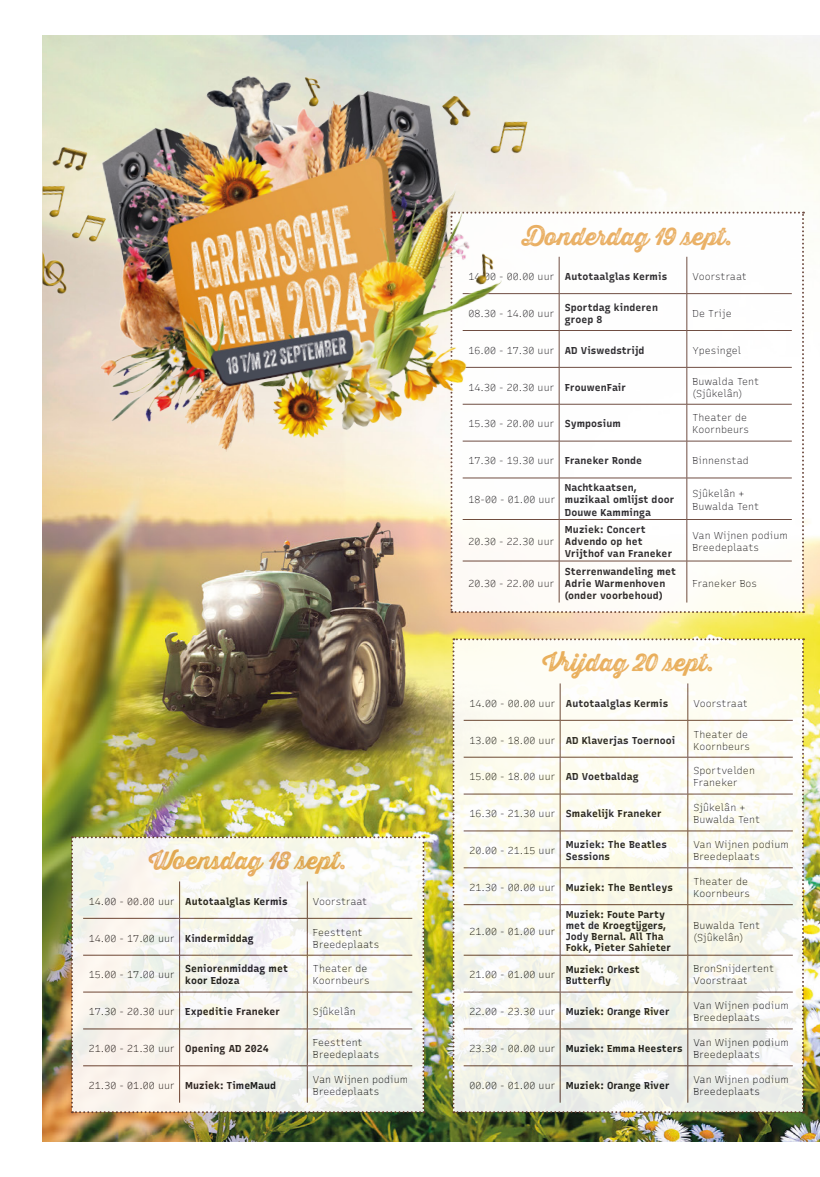
<style>
.page{position:relative;width:820px;height:1177px;background:#fff}
.page>*{position:absolute;margin:0;border:0;box-sizing:border-box;transform-origin:0 0}
.t1{font:24px "Thirsty Rough Bol Two";letter-spacing:.005em;color:#e8a855}
.t2{font:300 10px/12px "Recursive";letter-spacing:.01em;color:#1a181c}
.t3{font:700 10px/12px "Recursive";letter-spacing:.01em;color:#1a181c}
.s1{font-weight:300}
.s2{font-weight:700}
</style>
<div class="page">
<img style="left:43px;top:35px;width:776px;height:1106px">
<svg style="left:71px;top:836px;width:353px;height:277px"></svg>
<svg style="left:452px;top:638px;width:351px;height:475px"></svg>
<svg style="left:450px;top:212px;width:353px;height:401px"></svg>
<img style="left:43px;top:35px;width:545px;height:469px">
<h1 class="t1" style="left:149px;top:842px;width:199px">Woensdag 18 sept.</h1>
<p class="t3" style="left:89px;top:894px;width:200px"><span class="s1">14.00 - 00.00 uur</span> Autotaalglas Kermis</p>
<p class="t2" style="left:313px;top:894px;width:56px">Voorstraat</p>
<p class="t2" style="left:89px;top:931px;width:166px">14.00 - 17.00 uur <span class="s2">Kindermiddag</span></p>
<p class="t2" style="left:313px;top:925px;width:68px">Feesttent<br>Breedeplaats</p>
<p class="t2" style="left:89px;top:968px;width:87px">15.00 - 17.00 uur</p>
<p class="t3" style="left:185px;top:962px;width:104px">Seniorenmiddag met koor Edoza</p>
<p class="t2" style="left:313px;top:962px;width:58px">Theater de<br>Koornbeurs</p>
<p class="t3" style="left:89px;top:1005px;width:193px"><span class="s1">17.30 - 20.30 uur</span> Expeditie Franeker</p>
<p class="t2" style="left:313px;top:1005px;width:44px">Sjûkelân</p>
<p class="t2" style="left:89px;top:1042px;width:181px">21.00 - 21.30 uur <span class="s2">Opening AD 2024</span></p>
<p class="t2" style="left:313px;top:1036px;width:68px">Feesttent<br>Breedeplaats</p>
<p class="t3" style="left:89px;top:1078px;width:189px"><span class="s1">21.30 - 01.00 uur</span> Muziek: TimeMaud</p>
<p class="t2" style="left:313px;top:1072px;width:97px">Van Wijnen podium<br>Breedeplaats</p>
<h1 class="t1" style="left:522px;top:218px;width:212px">Donderdag 19 sept.</h1>
<p class="t3" style="left:468px;top:270px;width:200px"><span class="s1">14.00 - 00.00 uur</span> Autotaalglas Kermis</p>
<p class="t2" style="left:692px;top:270px;width:56px">Voorstraat</p>
<p class="t2" style="left:468px;top:307px;width:87px">08.30 - 14.00 uur</p>
<p class="t3" style="left:564px;top:301px;width:95px">Sportdag kinderen groep 8</p>
<p class="t2" style="left:692px;top:307px;width:41px">De Trije</p>
<p class="t2" style="left:468px;top:344px;width:178px">16.00 - 17.30 uur <span class="s2">AD Viswedstrijd</span></p>
<p class="t2" style="left:692px;top:344px;width:50px">Ypesingel</p>
<p class="t2" style="left:468px;top:380px;width:159px">14.30 - 20.30 uur <span class="s2">FrouwenFair</span></p>
<p class="t2" style="left:692px;top:374px;width:68px">Buwalda Tent (Sjûkelân)</p>
<p class="t2" style="left:468px;top:417px;width:154px">15.30 - 20.00 uur <span class="s2">Symposium</span></p>
<p class="t2" style="left:692px;top:411px;width:58px">Theater de<br>Koornbeurs</p>
<p class="t2" style="left:468px;top:454px;width:175px">17.30 - 19.30 uur <span class="s2">Franeker Ronde</span></p>
<p class="t2" style="left:692px;top:454px;width:58px">Binnenstad</p>
<p class="t2" style="left:468px;top:493px;width:88px">18-00 - 01.00 uur</p>
<p class="t3" style="left:564px;top:481px;width:111px">Nachtkaatsen, muzikaal omlijst door<br>Douwe Kamminga</p>
<p class="t2" style="left:692px;top:487px;width:68px">Sjûkelân +<br>Buwalda Tent</p>
<p class="t2" style="left:468px;top:535px;width:87px">20.30 - 22.30 uur</p>
<p class="t2" style="left:468px;top:576px;width:87px">20.30 - 22.00 uur</p>
<p class="t3" style="left:564px;top:523px;width:109px">Muziek: Concert<br>Advendo op het<br>Vrijthof van Franeker</p>
<p class="t2" style="left:692px;top:529px;width:97px">Van Wijnen podium<br>Breedeplaats</p>
<p class="t3" style="left:564px;top:564px;width:113px">Sterrenwandeling met<br>Adrie Warmenhoven (onder voorbehoud)</p>
<p class="t2" style="left:692px;top:576px;width:66px">Franeker Bos</p>
<h1 class="t1" style="left:542px;top:644px;width:173px">Vrijdag 20 sept.</h1>
<p class="t3" style="left:469px;top:696px;width:200px"><span class="s1">14.00 - 00.00 uur</span> Autotaalglas Kermis</p>
<p class="t2" style="left:693px;top:696px;width:56px">Voorstraat</p>
<p class="t3" style="left:469px;top:733px;width:207px"><span class="s1">13.00 - 18.00 uur</span> AD Klaverjas Toernooi</p>
<p class="t2" style="left:693px;top:727px;width:58px">Theater de<br>Koornbeurs</p>
<p class="t2" style="left:469px;top:770px;width:171px">15.00 - 18.00 uur <span class="s2">AD Voetbaldag</span></p>
<p class="t2" style="left:693px;top:764px;width:63px">Sportvelden<br>Franeker</p>
<p class="t3" style="left:469px;top:807px;width:194px"><span class="s1">16.30 - 21.30 uur</span> Smakelijk Franeker</p>
<p class="t2" style="left:693px;top:801px;width:68px">Sjûkelân +<br>Buwalda Tent</p>
<p class="t2" style="left:469px;top:844px;width:87px">20.00 - 21.15 uur</p>
<p class="t3" style="left:565px;top:838px;width:102px">Muziek: The Beatles<br>Sessions</p>
<p class="t2" style="left:693px;top:838px;width:97px">Van Wijnen podium<br>Breedeplaats</p>
<p class="t3" style="left:469px;top:881px;width:205px"><span class="s1">21.30 - 00.00 uur</span> Muziek: The Bentleys</p>
<p class="t2" style="left:693px;top:875px;width:58px">Theater de<br>Koornbeurs</p>
<p class="t2" style="left:469px;top:924px;width:87px">21.00 - 01.00 uur</p>
<p class="t3" style="left:565px;top:908px;width:107px;line-height:11px">Muziek: Foute Party met de Kroegtijgers,<br>Jody Bernal. All Tha<br>Fokk, Pieter Sahieter</p>
<p class="t2" style="left:693px;top:918px;width:68px">Buwalda Tent (Sjûkelân)</p>
<p class="t2" style="left:469px;top:968px;width:87px">21.00 - 01.00 uur</p>
<p class="t3" style="left:565px;top:963px;width:75px;line-height:11px">Muziek: Orkest<br>Butterfly</p>
<p class="t2" style="left:693px;top:962px;width:82px">BronSnijdertent<br>Voorstraat</p>
<p class="t3" style="left:469px;top:1005px;width:201px"><span class="s1">22.00 - 23.30 uur</span> Muziek: Orange River</p>
<p class="t2" style="left:693px;top:999px;width:97px">Van Wijnen podium<br>Breedeplaats</p>
<p class="t3" style="left:469px;top:1042px;width:214px"><span class="s1">23.30 - 00.00 uur</span> Muziek: Emma Heesters</p>
<p class="t2" style="left:693px;top:1036px;width:97px">Van Wijnen podium<br>Breedeplaats</p>
<p class="t3" style="left:469px;top:1078px;width:201px"><span class="s1">00.00 - 01.00 uur</span> Muziek: Orange River</p>
<p class="t2" style="left:693px;top:1072px;width:97px">Van Wijnen podium<br>Breedeplaats</p>
</div>
